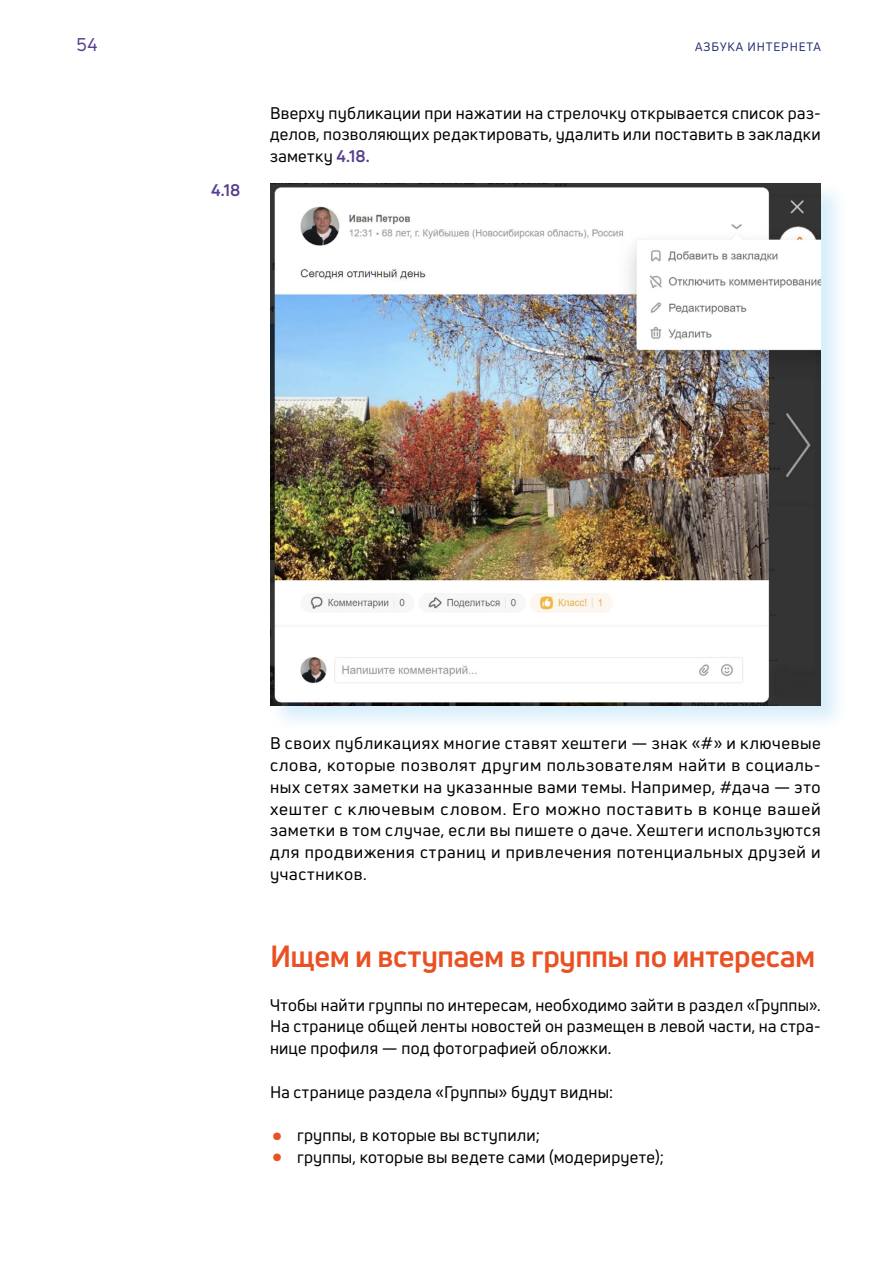
<style>
.page{position:relative;width:893px;height:1263px;background:#fff}
.page>*{position:absolute;margin:0;border:0;box-sizing:border-box;transform-origin:0 0}
.t1{font:700 30px "Uni Neue";letter-spacing:-.015em;color:#e95124}
.t2{font:18px "Uni Neue";color:#573e91}
.t3{font:16.5px/21.8px "Uni Neue";letter-spacing:.02em;color:#000;text-align:justify}
.t4{font:700 16.5px "Uni Neue";color:#573e91}
.t5{font:12px "Uni Neue";letter-spacing:.075em;color:#243072}
.s1{font-weight:700;color:#573e91}
.s2{font-size:39px;color:#e95124}
</style>
<div class="page">
<div style="left:269px;top:181px;width:579px;height:550px;background:#91cff3;opacity:.35"></div>
<img style="left:270px;top:184px;width:551px;height:522px">
<p class="t2" style="left:77px;top:33px;width:22px">54</p>
<p class="t5" style="left:695px;top:39px;width:127px">АЗБУКА ИНТЕРНЕТА</p>
<p class="t4" style="left:211px;top:180px;width:31px">4.18</p>
<p class="t3" style="left:270px;top:102px;width:552px">Вверху публикации при нажатии на стрелочку открывается список раз&shy;делов, позволяющих редактировать, удалить или поставить в закладки заметку <span class="s1">4.18.</span></p>
<p class="t3" style="left:270px;top:732px;width:552px">В своих публикациях многие ставят хештеги — знак «#» и ключевые слова, которые позволят другим пользователям найти в социаль&shy;ных сетях заметки на указанные вами темы. Например, #дача — это хештег с ключевым словом. Его можно поставить в конце вашей заметки в том случае, если вы пишете о даче. Хештеги используются для продвижения страниц и привлечения потенциальных друзей и участников.</p>
<h1 class="t1" style="left:270px;top:937px;width:547px">Ищем и вступаем в группы по интересам</h1>
<p class="t3" style="left:270px;top:993px;width:552px">Чтобы найти группы по интересам, необходимо зайти в раздел «Группы».<br>На странице общей ленты новостей он размещен в левой части, на стра&shy;нице профиля — под фотографией обложки.</p>
<p class="t3" style="left:270px;top:1080px;width:345px">На странице раздела «Группы» будут видны:</p>
<p class="t3" style="left:270px;top:1124px;width:271px"><span class="s2">•</span> группы, в которые вы вступили;</p>
<p class="t3" style="left:270px;top:1146px;width:395px"><span class="s2">•</span> группы, которые вы ведете сами (модерируете);</p>
</div>
